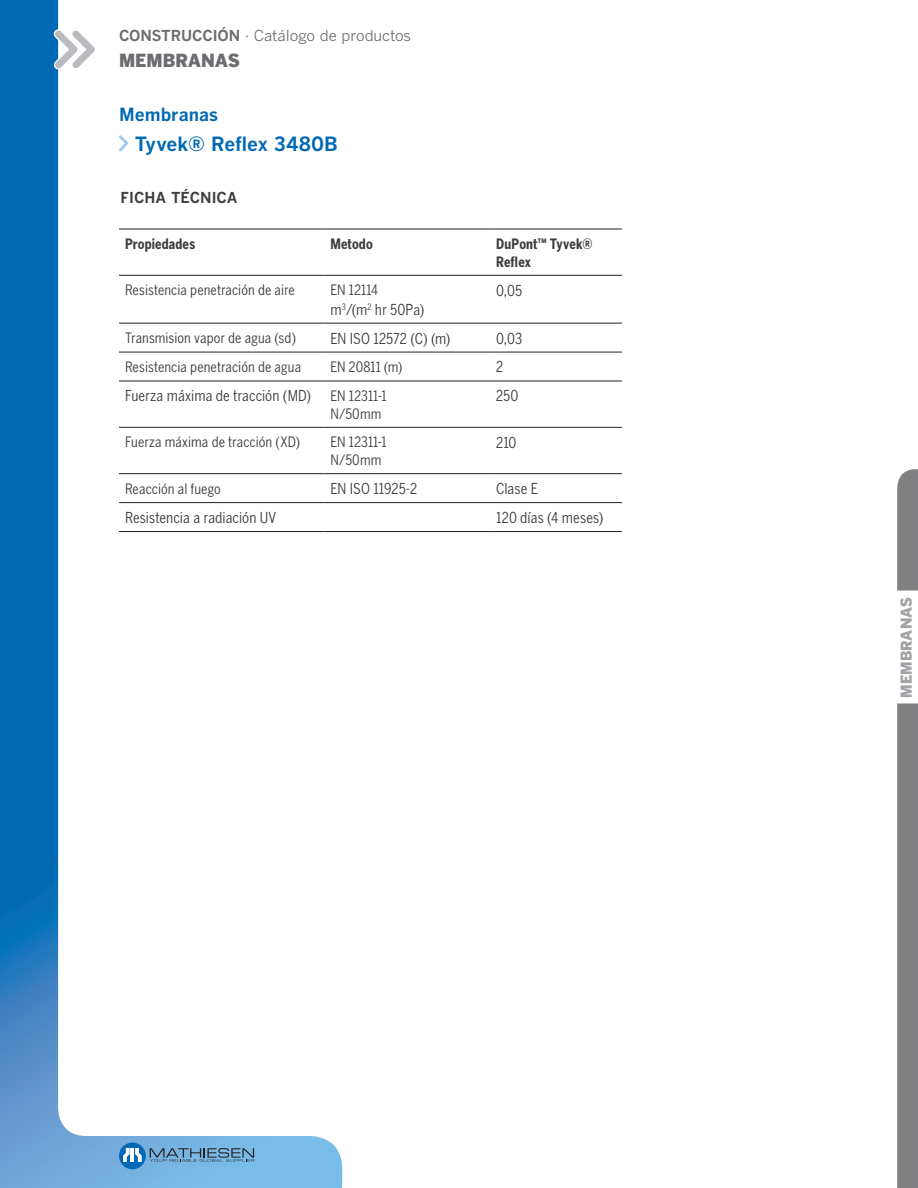
<style>
.page{position:relative;width:918px;height:1188px;background:#fff}
.page>*{position:absolute;margin:0;border:0;box-sizing:border-box;transform-origin:0 0}
.t1{font:700 19.5px "Benton Gothic";color:#0168b3}
.t2{font:900 18px "Benton Gothic";color:#6c6d70}
.t3{font:700 18px "Benton Gothic";color:#0168b3}
.t4{font:condensed 15px "Benton Gothic";color:#3e3e3f}
.t5{font:15px "Benton Gothic";color:#6c6d70}
.t6{font:700 15px "Benton Gothic";color:#3e3e3f}
.t7{font:900 15px "Benton Gothic";letter-spacing:-.005em;color:#a3a3a7}
.t8{font:condensed 14.25px/18px "Benton Gothic";letter-spacing:.005em;color:#3e3e3f}
.t9{font:700 condensed 14.25px/18px "Benton Gothic";letter-spacing:.01em;color:#3e3e3f}
.s1{font-weight:700}
</style>
<div class="page">
<svg style="left:0;top:0;width:342px;height:1188px"></svg>
<svg style="left:150px;top:1148px;width:104px;height:14px"></svg>
<div style="left:119px;top:1143px;width:27px;height:26px;background:#0168b3;border-radius:50%"></div>
<svg style="left:123px;top:1148px;width:19px;height:14px"></svg>
<hr style="left:130px;top:1148px;width:4px;height:14px;background:#fff">
<svg style="left:897px;top:469px;width:21px;height:122px;background:#848487"></svg>
<div style="left:897px;top:703px;width:21px;height:485px;background:#808083"></div>
<svg style="left:53px;top:29px;width:44px;height:41px"></svg>
<svg style="left:119px;top:135px;width:9px;height:16px"></svg>
<hr style="left:119px;top:229px;width:205px;height:1px;background:#231f20">
<hr style="left:324px;top:229px;width:166px;height:1px;background:#231f20">
<hr style="left:490px;top:229px;width:132px;height:1px;background:#231f20">
<hr style="left:119px;top:275px;width:205px;height:1px;background:#231f20">
<hr style="left:324px;top:275px;width:166px;height:1px;background:#231f20">
<hr style="left:490px;top:275px;width:132px;height:1px;background:#231f20">
<hr style="left:119px;top:323px;width:205px;height:1px;background:#231f20">
<hr style="left:324px;top:323px;width:166px;height:1px;background:#231f20">
<hr style="left:490px;top:323px;width:132px;height:1px;background:#231f20">
<hr style="left:119px;top:352px;width:205px;height:1px;background:#231f20">
<hr style="left:324px;top:352px;width:166px;height:1px;background:#231f20">
<hr style="left:490px;top:352px;width:132px;height:1px;background:#231f20">
<hr style="left:119px;top:381px;width:205px;height:1px;background:#231f20">
<hr style="left:324px;top:381px;width:166px;height:1px;background:#231f20">
<hr style="left:490px;top:381px;width:132px;height:1px;background:#231f20">
<hr style="left:119px;top:427px;width:205px;height:1px;background:#231f20">
<hr style="left:324px;top:427px;width:166px;height:1px;background:#231f20">
<hr style="left:490px;top:427px;width:132px;height:1px;background:#231f20">
<hr style="left:119px;top:473px;width:205px;height:1px;background:#231f20">
<hr style="left:324px;top:473px;width:166px;height:1px;background:#231f20">
<hr style="left:490px;top:473px;width:132px;height:1px;background:#231f20">
<hr style="left:119px;top:502px;width:205px;height:1px;background:#231f20">
<hr style="left:324px;top:502px;width:166px;height:1px;background:#231f20">
<hr style="left:490px;top:502px;width:132px;height:1px;background:#231f20">
<hr style="left:119px;top:531px;width:205px;height:1px;background:#231f20">
<hr style="left:324px;top:531px;width:166px;height:1px;background:#231f20">
<hr style="left:490px;top:531px;width:132px;height:1px;background:#231f20">
<p class="t5" style="left:119px;top:26px;width:294px"><span class="s1">CONSTRUCCIÓN</span> · Catálogo de productos</p>
<p class="t2" style="left:119px;top:49px;width:122px">MEMBRANAS</p>
<p class="t3" style="left:119px;top:103px;width:101px">Membranas</p>
<h1 class="t1" style="left:135px;top:132px;width:205px">Tyvek® Reflex 3480B</h1>
<p class="t6" style="left:121px;top:188px;width:119px">FICHA TÉCNICA</p>
<p class="t9" style="left:125px;top:234px;width:72px">Propiedades</p>
<p class="t9" style="left:330px;top:234px;width:44px">Metodo</p>
<p class="t9" style="left:496px;top:234px;width:98px">DuPont™ Tyvek®<br>Reflex</p>
<p class="t8" style="left:125px;top:281px;width:171px">Resistencia penetración de aire</p>
<p class="t8" style="left:330px;top:281px;width:49px">EN 12114</p>
<p class="t4" style="left:330px;top:300px;width:96px">m<sup>3</sup>/(m<sup>2</sup> hr 50Pa)</p>
<p class="t4" style="left:496px;top:281px;width:28px">0,05</p>
<p class="t8" style="left:125px;top:329px;width:173px">Transmision vapor de agua (sd)</p>
<p class="t4" style="left:330px;top:329px;width:122px">EN ISO 12572 (C) (m)</p>
<p class="t4" style="left:496px;top:329px;width:28px">0,03</p>
<p class="t8" style="left:125px;top:358px;width:178px">Resistencia penetración de agua</p>
<p class="t8" style="left:330px;top:358px;width:74px">EN 20811 (m)</p>
<p class="t4" style="left:496px;top:358px;width:9px">2</p>
<p class="t4" style="left:125px;top:387px;width:188px">Fuerza máxima de tracción (MD)</p>
<p class="t8" style="left:330px;top:387px;width:58px">EN 12311-1<br>N/50mm</p>
<p class="t4" style="left:496px;top:387px;width:24px">250</p>
<p class="t8" style="left:125px;top:433px;width:177px">Fuerza máxima de tracción (XD)</p>
<p class="t8" style="left:330px;top:433px;width:58px">EN 12311-1<br>N/50mm</p>
<p class="t4" style="left:496px;top:433px;width:22px">210</p>
<p class="t8" style="left:125px;top:479px;width:97px">Reacción al fuego</p>
<p class="t4" style="left:330px;top:480px;width:88px">EN ISO 11925-2</p>
<p class="t4" style="left:496px;top:480px;width:43px">Clase E</p>
<p class="t4" style="left:125px;top:509px;width:153px">Resistencia a radiación UV</p>
<p class="t4" style="left:496px;top:509px;width:109px">120 días (4 meses)</p>
<p class="t7" style="left:897px;top:698px;width:102px;rotate:-90deg">MEMBRANAS</p>
</div>
